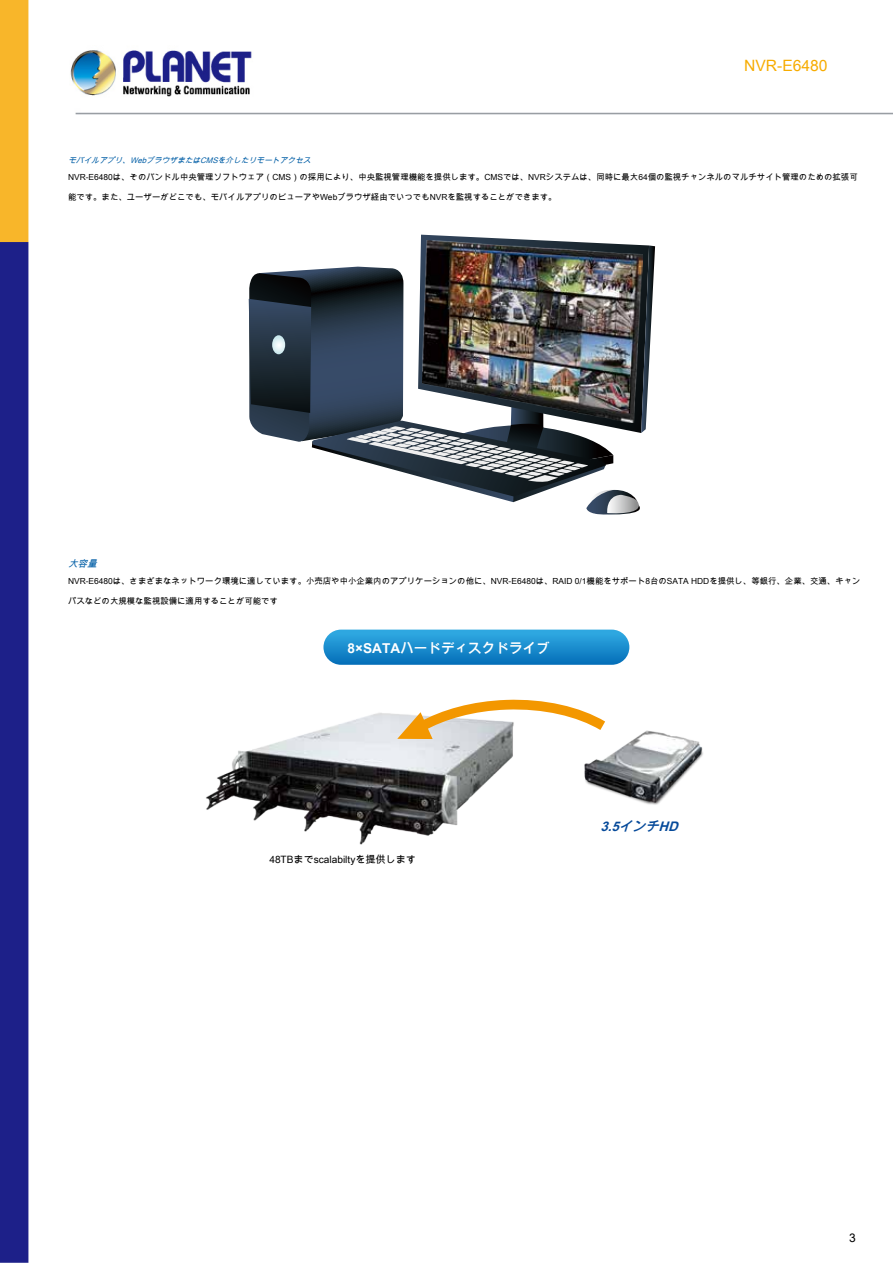
<style>
.page{position:relative;width:893px;height:1263px;background:#fff}
.page>*{position:absolute;margin:0;border:0;box-sizing:border-box;transform-origin:0 0}
.t1{font:15.6px "Arial Unicode MS";color:#f7ac00}
.t2{font:700 13.65px "Arial Unicode MS";color:#fff}
.t3{font:italic 700 13.2px "Arial Unicode MS";color:#064a9a}
.t4{font:12px "Arial Unicode MS";color:#000}
.t5{font:10.05px "Arial Unicode MS";color:#000}
.t6{font:italic 9.6px "Arial Unicode MS";color:#005ea6}
.t7{font:8.4px "Arial Unicode MS";color:#000}
.t8{font:italic 7.8px "Arial Unicode MS";color:#005ea6}
</style>
<div class="page">
<img style="left:0;top:0;width:893px;height:1263px">
<div style="left:178px;top:232px;width:561px;height:284px;background:#fff"></div>
<svg style="left:420px;top:235px;width:113px;height:10px"></svg>
<svg style="left:249px;top:245px;width:406px;height:270px"></svg>
<img style="left:423px;top:240px;width:219px;height:182px">
<img style="left:200px;top:698px;width:324px;height:151px">
<svg style="left:323px;top:630px;width:306px;height:35px;background:#1d8ece"></svg>
<svg style="left:397px;top:697px;width:219px;height:43px"></svg>
<img style="left:581px;top:729px;width:126px;height:76px">
<h1 class="t1" style="left:744px;top:54px;width:85px">NVR-E6480</h1>
<p class="t8" style="left:68px;top:154px;width:247px">モバイルアプリ、WebブラウザまたはCMSを介したリモートアクセス</p>
<p class="t7" style="left:68px;top:171px;width:791px">NVR-E6480は、そのバンドル中央管理ソフトウェア（CMS）の採用により、中央監視管理機能を提供します。CMSでは、NVRシステムは、同時に最大64個の監視チャンネルのマルチサイト管理のための拡張可</p>
<p class="t7" style="left:68px;top:191px;width:490px">能です。また、ユーザーがどこでも、モバイルアプリのビューアやWebブラウザ経由でいつでもNVRを監視することができます。</p>
<p class="t6" style="left:68px;top:556px;width:34px">大容量</p>
<p class="t7" style="left:68px;top:575px;width:794px">NVR-E6480は、さまざまなネットワーク環境に適しています。小売店や中小企業内のアプリケーションの他に、NVR-E6480は、RAID 0/1機能をサポート8台のSATA HDDを提供し、等銀行、企業、交通、キャン</p>
<p class="t7" style="left:68px;top:595px;width:212px">パスなどの大規模な監視設備に適用することが可能です</p>
<h2 class="t2" style="left:348px;top:639px;width:204px">8×SATAハードディスクドライブ</h2>
<p class="t5" style="left:269px;top:852px;width:148px">48TBまでscalabiltyを提供します</p>
<h3 class="t3" style="left:600px;top:816px;width:84px">3.5インチHD</h3>
<h3 class="t4" style="left:849px;top:1229px;width:8px">3</h3>
</div>
